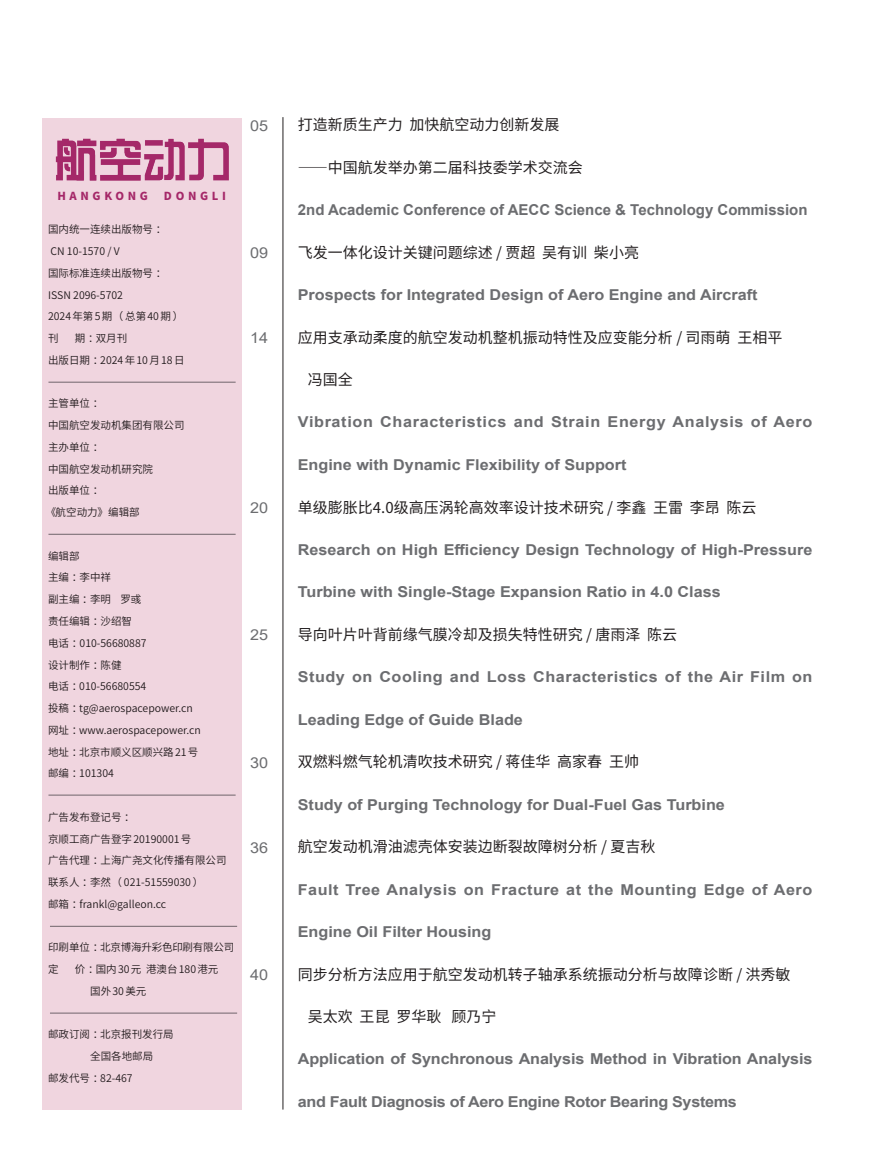
<style>
.page{position:relative;width:872px;height:1170px;background:#fff}
.page>*{position:absolute;margin:0;border:0;box-sizing:border-box;transform-origin:0 0}
.t1{font:700 15px "Arial";color:#6c6d70;scale:1.08 1}
.t2{font:15px "Source Han Sans CN";color:#231f20}
.t3{font:700 15px "Arial";color:#6c6d70}
.t4{font:700 15px "Arial";letter-spacing:.04em;color:#6c6d70;scale:1.08 1}
.t5{font:700 15px "Arial";letter-spacing:.035em;color:#6c6d70;scale:1.08 1}
.t6{font:700 15px "Arial";letter-spacing:.03em;color:#6c6d70;scale:1.08 1}
.t7{font:700 15px "Arial";letter-spacing:-.02em;color:#6c6d70;scale:1.08 1}
.t8{font:15px "Arial";color:#6c6d70;scale:1.08 1}
.t9{font:800 11.1px "Source Han Sans CN";letter-spacing:.33em;color:#a52869}
.t10{font:10.5px/21.8px "Source Han Sans CN";color:#231f20}
.t11{font:10.5px/21.8px "Source Han Sans CN";letter-spacing:-.02em;color:#231f20}
</style>
<div class="page">
<div style="left:43px;top:118px;width:199px;height:991px;background:#f0d5df"></div>
<hr style="left:48px;top:382px;width:188px;height:1px;background:#76787b">
<hr style="left:48px;top:534px;width:188px;height:1px;background:#76787b">
<hr style="left:48px;top:794px;width:188px;height:1px;background:#76787b">
<hr style="left:50px;top:925px;width:187px;height:1px;background:#76787b">
<hr style="left:50px;top:1012px;width:187px;height:1px;background:#76787b">
<img style="left:55px;top:138px;width:174px;height:43px">
<hr style="left:283px;top:117px;width:1px;height:992px;background:#231f20">
<h1 class="t8" style="left:250px;top:115px;width:18px">05</h1>
<p class="t9" style="left:57px;top:190px;width:92px">HANGKONG</p>
<p class="t9" style="left:164px;top:190px;width:63px">DONGLI</p>
<p class="t10" style="left:48px;top:219px;width:137px">国内统一连续出版物号：<br>CN 10-1570 / V<br>国际标准连续出版物号：<br>ISSN 2096-5702<br>2024年第5期（ 总第40期 ）刊</p>
<p class="t10" style="left:48px;top:327px;width:138px;text-indent:27px">期：双月刊<br>出版日期：2024 年 10 月 18 日</p>
<p class="t10" style="left:45px;top:393px;width:141px">主管单位：<br>中国航空发动机集团有限公司主办单位：<br>中国航空发动机研究院<br>出版单位：<br>《航空动力》编辑部</p>
<p class="t10" style="left:48px;top:545px;width:154px">编辑部<br>主编：李中祥<br>副主编：李明 罗彧<br>责任编辑：沙绍智<br>电话：010-56680887<br>设计制作：陈健<br>电话：010-56680554<br>投稿：tg@aerospacepower.cn网址：www.aerospacepower.cn地址：北京市顺义区顺兴路 21 号邮编：101304</p>
<p class="t10" style="left:48px;top:806px;width:180px">广告发布登记号：<br>京顺工商广告登字 20190001 号<br>广告代理：上海广尧文化传播有限公司联系人：李然（ 021-51559030 ）<br>邮箱：frankl@galleon.cc</p>
<p class="t11" style="left:48px;top:936px;width:188px">印刷单位：北京博海升彩色印刷有限公司定</p>
<p class="t10" style="left:90px;top:958px;width:130px;text-indent:-15px">价：国内 30 元 港澳台 180 港元国外 30 美元</p>
<p class="t10" style="left:48px;top:1023px;width:127px">邮政订阅：北京报刊发行局</p>
<p class="t10" style="left:90px;top:1045px;width:64px">全国各地邮局</p>
<p class="t10" style="left:48px;top:1067px;width:86px">邮发代号：82-467</p>
<h1 class="t8" style="left:250px;top:242px;width:18px">09</h1>
<h1 class="t8" style="left:250px;top:327px;width:18px">14</h1>
<h1 class="t8" style="left:250px;top:497px;width:18px">20</h1>
<h1 class="t8" style="left:250px;top:625px;width:18px">25</h1>
<h1 class="t8" style="left:250px;top:752px;width:18px">30</h1>
<h1 class="t8" style="left:250px;top:837px;width:18px">36</h1>
<h1 class="t8" style="left:250px;top:964px;width:18px">40</h1>
<h1 class="t2" style="left:298px;top:116px;width:263px">打造新质生产力 加快航空动力创新发展</h1>
<h1 class="t2" style="left:298px;top:159px;width:286px">——中国航发举办第二届科技委学术交流会</h1>
<h1 class="t3" style="left:298px;top:199px;width:511px">2nd Academic Conference of AECC Science &amp; Technology Commission</h1>
<h1 class="t2" style="left:298px;top:244px;width:343px">飞发一体化设计关键问题综述 / 贾超 吴有训 柴小亮</h1>
<h1 class="t1" style="left:298px;top:284px;width:427px">Prospects for Integrated Design of Aero Engine and Aircraft</h1>
<h1 class="t2" style="left:298px;top:329px;width:486px">应用支承动柔度的航空发动机整机振动特性及应变能分析 / 司雨萌 王相平</h1>
<h1 class="t2" style="left:308px;top:371px;width:46px">冯国全</h1>
<h1 class="t4" style="left:298px;top:411px;width:478px">Vibration Characteristics and Strain Energy Analysis of Aero</h1>
<h1 class="t1" style="left:298px;top:454px;width:306px">Engine with Dynamic Flexibility of Support</h1>
<h1 class="t2" style="left:298px;top:498px;width:460px">单级膨胀比4.0级高压涡轮高效率设计技术研究 / 李鑫 王雷 李昂 陈云</h1>
<h1 class="t1" style="left:298px;top:539px;width:478px">Research on High Efficiency Design Technology of High-Pressure</h1>
<h1 class="t1" style="left:298px;top:581px;width:393px">Turbine with Single-Stage Expansion Ratio in 4.0 Class</h1>
<h1 class="t2" style="left:298px;top:626px;width:381px">导向叶片叶背前缘气膜冷却及损失特性研究 / 唐雨泽 陈云</h1>
<h1 class="t5" style="left:298px;top:666px;width:478px">Study on Cooling and Loss Characteristics of the Air Film on</h1>
<h1 class="t1" style="left:298px;top:708px;width:210px">Leading Edge of Guide Blade</h1>
<h1 class="t2" style="left:298px;top:753px;width:343px">双燃料燃气轮机清吹技术研究 / 蒋佳华 高家春 王帅</h1>
<h1 class="t1" style="left:298px;top:793px;width:397px">Study of Purging Technology for Dual-Fuel Gas Turbine</h1>
<h1 class="t2" style="left:298px;top:838px;width:359px">航空发动机滑油滤壳体安装边断裂故障树分析 / 夏吉秋</h1>
<h1 class="t6" style="left:298px;top:878px;width:478px">Fault Tree Analysis on Fracture at the Mounting Edge of Aero</h1>
<h1 class="t1" style="left:298px;top:921px;width:181px">Engine Oil Filter Housing</h1>
<h1 class="t2" style="left:298px;top:965px;width:494px">同步分析方法应用于航空发动机转子轴承系统振动分析与故障诊断 / 洪秀敏</h1>
<h1 class="t2" style="left:308px;top:1008px;width:190px">吴太欢 王昆 罗华耿 顾乃宁</h1>
<h1 class="t1" style="left:298px;top:1048px;width:478px">Application of Synchronous Analysis Method in Vibration Analysis</h1>
<h1 class="t7" style="left:298px;top:1090px;width:408px">and Fault Diagnosis of Aero Engine Rotor Bearing Systems</h1>
</div>
